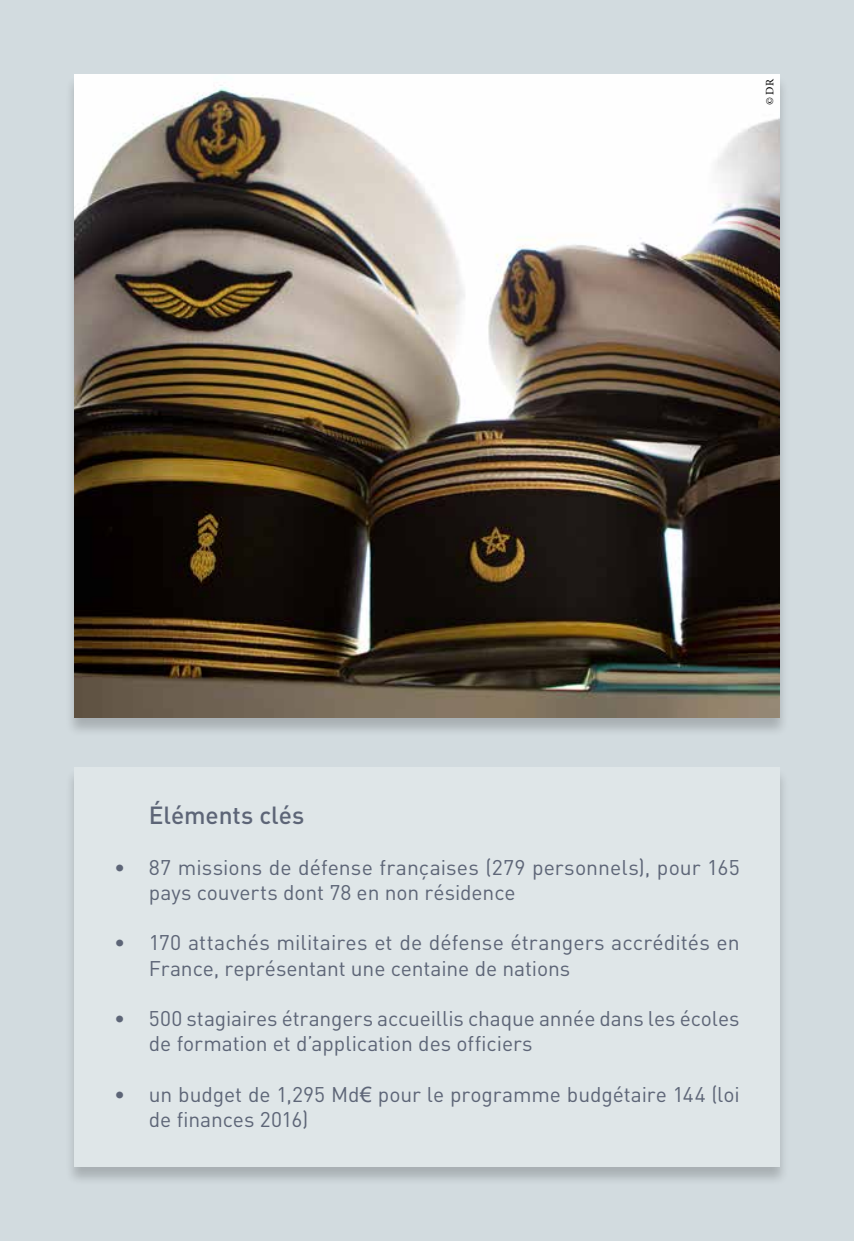
<style>
.page{position:relative;width:854px;height:1241px;background:#fff}
.page>*{position:absolute;margin:0;border:0;box-sizing:border-box;transform-origin:0 0}
.t1{font:500 24.5px "DIN";letter-spacing:-.005em;color:#5d6577}
.t2{font:21px/25.2px "DIN";color:#5d6577}
.t3{font:11.38px "Minion Pro";color:#000}
.s1{font-family:"Arial"}
</style>
<div class="page">
<div style="left:0;top:0;width:853px;height:1240px;background:#d2dbdf"></div>
<div style="left:65px;top:767px;width:724px;height:418px;background:#000;opacity:.2"></div>
<div style="left:74px;top:767px;width:705px;height:399px;background:#dfe6e8"></div>
<div style="left:65px;top:75px;width:724px;height:661px;background:#000;opacity:.2"></div>
<img style="left:74px;top:74px;width:705px;height:643px">
<p class="t3" style="left:762px;top:105px;width:28px;rotate:-90deg">© DR</p>
<p class="t1" style="left:149px;top:799px;width:157px">Éléments clés</p>
<p class="t2" style="left:149px;top:853px;width:592px;text-indent:-35px">• 87 missions de défense françaises (279 personnels), pour 165 pays couverts dont 78 en non résidence</p>
<p class="t2" style="left:149px;top:929px;width:592px;text-indent:-35px">• 170 attachés militaires et de défense étrangers accrédités en<br>France, représentant une centaine de nations</p>
<p class="t2" style="left:149px;top:1005px;width:592px;text-indent:-35px">• 500 stagiaires étrangers accueillis chaque année dans les écoles de formation et d’application des officiers</p>
<p class="t2" style="left:149px;top:1080px;width:592px;text-indent:-35px">• un budget de 1,295 Md<span class="s1">€</span> pour le programme budgétaire 144 (loi de finances 2016)</p>
</div>
